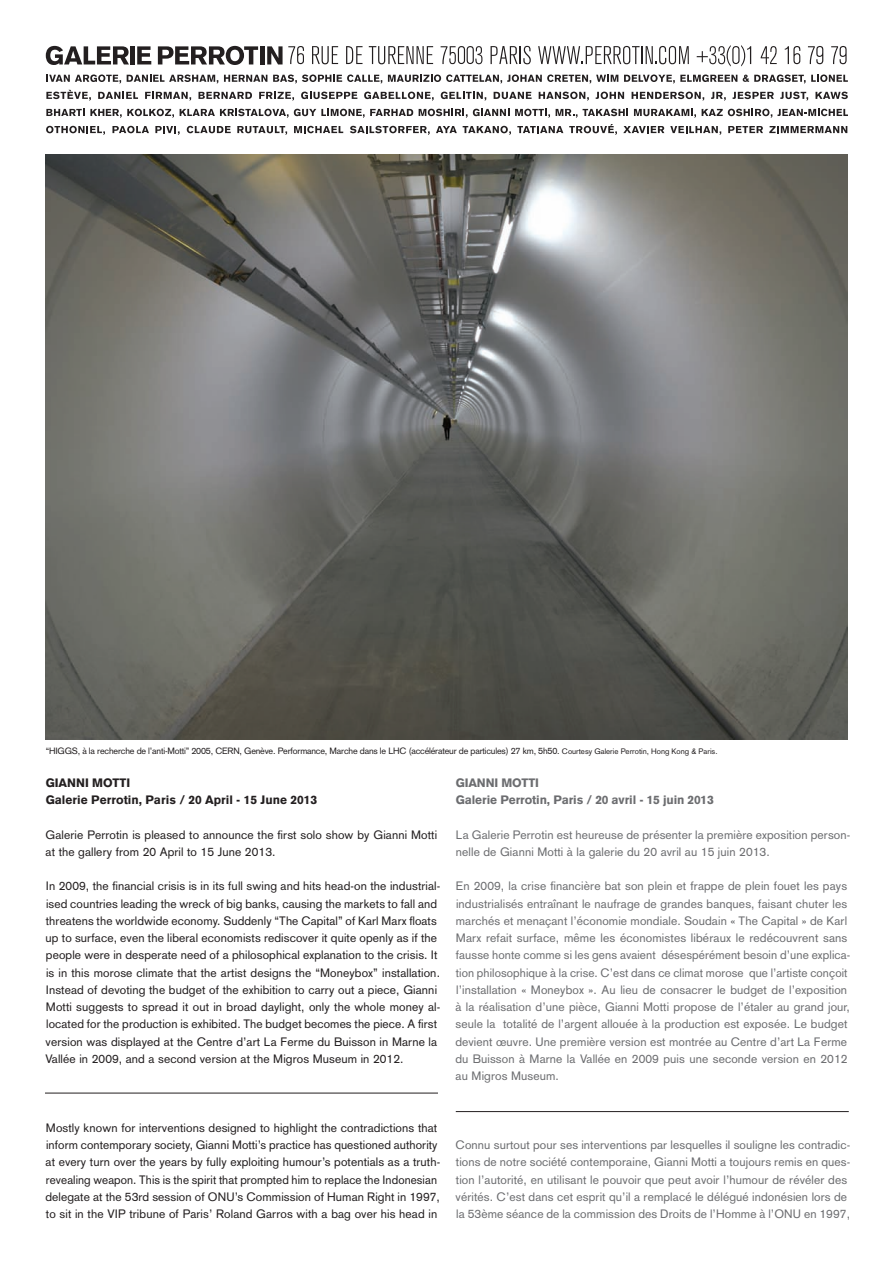
<style>
.page{position:relative;width:893px;height:1263px;background:#fff}
.page>*{position:absolute;margin:0;border:0;box-sizing:border-box;transform-origin:0 0}
.Paragraph_Style_1{font:12px/17.2px "Akzidenz Grotesk";letter-spacing:.01em;color:#231f20}
.Paragraph_Style_1-2{font:12px/17.2px "Akzidenz Grotesk";letter-spacing:.01em;color:#6c6d70}
.Paragraph_Style_1-3{font:900 12px "Akzidenz Grotesk";color:#231f20}
.Paragraph_Style_1-4{font:900 12px "Akzidenz Grotesk";letter-spacing:-.01em;color:#6c6d70}
.t1{font:9px "Akzidenz Grotesk";letter-spacing:-.02em;color:#231f20}
.s1{font-size:7.8px}
</style>
<div class="page">
<svg style="left:312px;top:46px;width:26px;height:18px"></svg>
<svg style="left:346px;top:46px;width:17px;height:18px"></svg>
<svg style="left:369px;top:46px;width:64px;height:18px"></svg>
<svg style="left:441px;top:46px;width:41px;height:18px"></svg>
<svg style="left:491px;top:46px;width:40px;height:18px"></svg>
<svg style="left:538px;top:46px;width:151px;height:18px"></svg>
<svg style="left:697px;top:45px;width:54px;height:22px"></svg>
<svg style="left:761px;top:46px;width:16px;height:18px"></svg>
<svg style="left:785px;top:46px;width:15px;height:18px"></svg>
<svg style="left:808px;top:46px;width:15px;height:18px"></svg>
<svg style="left:831px;top:46px;width:16px;height:18px"></svg>
<svg style="left:46px;top:46px;width:83px;height:19px"></svg>
<div style="left:130px;top:46px;width:5px;height:18px;background:#231f20"></div>
<svg style="left:137px;top:46px;width:14px;height:18px"></svg>
<svg style="left:158px;top:46px;width:100px;height:19px"></svg>
<div style="left:260px;top:46px;width:5px;height:18px;background:#231f20"></div>
<svg style="left:267px;top:46px;width:37px;height:18px"></svg>
<svg style="left:46px;top:74px;width:75px;height:10px"></svg>
<svg style="left:127px;top:75px;width:91px;height:9px"></svg>
<svg style="left:224px;top:75px;width:43px;height:7px"></svg>
<svg style="left:273px;top:74px;width:109px;height:10px"></svg>
<svg style="left:388px;top:74px;width:230px;height:10px"></svg>
<svg style="left:624px;top:74px;width:113px;height:10px"></svg>
<svg style="left:743px;top:74px;width:105px;height:10px"></svg>
<svg style="left:46px;top:90px;width:45px;height:11px"></svg>
<svg style="left:98px;top:92px;width:40px;height:7px"></svg>
<svg style="left:145px;top:92px;width:46px;height:9px"></svg>
<svg style="left:198px;top:92px;width:54px;height:7px"></svg>
<svg style="left:259px;top:92px;width:35px;height:9px"></svg>
<svg style="left:301px;top:92px;width:56px;height:7px"></svg>
<svg style="left:364px;top:92px;width:70px;height:9px"></svg>
<svg style="left:441px;top:92px;width:45px;height:9px"></svg>
<svg style="left:494px;top:92px;width:38px;height:7px"></svg>
<svg style="left:539px;top:92px;width:50px;height:9px"></svg>
<svg style="left:596px;top:92px;width:28px;height:7px"></svg>
<svg style="left:632px;top:92px;width:72px;height:9px"></svg>
<svg style="left:711px;top:92px;width:15px;height:9px"></svg>
<svg style="left:733px;top:92px;width:41px;height:7px"></svg>
<svg style="left:780px;top:92px;width:28px;height:9px"></svg>
<svg style="left:815px;top:92px;width:33px;height:7px"></svg>
<svg style="left:46px;top:109px;width:128px;height:9px"></svg>
<svg style="left:180px;top:109px;width:233px;height:9px"></svg>
<svg style="left:419px;top:109px;width:90px;height:9px"></svg>
<svg style="left:515px;top:109px;width:35px;height:9px"></svg>
<svg style="left:556px;top:109px;width:21px;height:9px"></svg>
<svg style="left:583px;top:109px;width:45px;height:7px"></svg>
<svg style="left:634px;top:109px;width:62px;height:9px"></svg>
<svg style="left:702px;top:109px;width:146px;height:9px"></svg>
<svg style="left:46px;top:126px;width:59px;height:9px"></svg>
<svg style="left:112px;top:126px;width:37px;height:7px"></svg>
<svg style="left:155px;top:126px;width:25px;height:9px"></svg>
<svg style="left:187px;top:126px;width:44px;height:7px"></svg>
<svg style="left:237px;top:126px;width:50px;height:9px"></svg>
<svg style="left:294px;top:126px;width:49px;height:7px"></svg>
<svg style="left:350px;top:126px;width:80px;height:9px"></svg>
<svg style="left:436px;top:126px;width:21px;height:7px"></svg>
<svg style="left:463px;top:126px;width:48px;height:9px"></svg>
<svg style="left:517px;top:126px;width:46px;height:7px"></svg>
<svg style="left:569px;top:124px;width:48px;height:11px"></svg>
<svg style="left:623px;top:126px;width:41px;height:7px"></svg>
<svg style="left:670px;top:126px;width:51px;height:9px"></svg>
<svg style="left:728px;top:126px;width:35px;height:7px"></svg>
<svg style="left:769px;top:126px;width:78px;height:7px"></svg>
<img style="left:45px;top:155px;width:803px;height:584px">
<hr style="left:45px;top:1093px;width:393px;height:1px;background:#231f20">
<hr style="left:456px;top:1111px;width:393px;height:1px;background:#231f20">
<p class="t1" style="left:46px;top:745px;width:673px">“HIGGS, à la recherche de l’anti-Motti” 2005, CERN, Genève. Performance, Marche dans le LHC (accélérateur de particules) 27 km, 5h50. <span class="s1">Courtesy Galerie Perrotin, Hong Kong &amp; Paris.</span></p>
<p class="Paragraph_Style_1-3" style="left:46px;top:775px;width:86px">GIANNI MOTTI</p>
<p class="Paragraph_Style_1-3" style="left:46px;top:793px;width:273px">Galerie Perrotin, Paris / 20 April - 15 June 2013</p>
<p class="Paragraph_Style_1" style="left:46px;top:826px;width:393px">Galerie Perrotin is pleased to announce the first solo show by Gianni Motti at the gallery from 20 April to 15 June 2013.</p>
<p class="Paragraph_Style_1" style="left:45px;top:877px;width:396px">In 2009, the financial crisis is in its full swing and hits head-on the industrial&shy;ised countries leading the wreck of big banks, causing the markets to fall and threatens the worldwide economy. Suddenly “The Capital” of Karl Marx floats up to surface, even the liberal economists rediscover it quite openly as if the people were in desperate need of a philosophical explanation to the crisis. It is in this morose climate that the artist designs the “Moneybox” installation.<br>Instead of devoting the budget of the exhibition to carry out a piece, Gianni Motti suggests to spread it out in broad daylight, only the whole money al&shy;located for the production is exhibited. The budget becomes the piece. A first version was displayed at the Centre d’art La Ferme du Buisson in Marne la Vallée in 2009, and a second version at the Migros Museum in 2012.</p>
<p class="Paragraph_Style_1-4" style="left:456px;top:775px;width:85px">GIANNI MOTTI</p>
<p class="Paragraph_Style_1-4" style="left:456px;top:793px;width:260px">Galerie Perrotin, Paris / 20 avril - 15 juin 2013</p>
<p class="Paragraph_Style_1-2" style="left:456px;top:826px;width:396px">La Galerie Perrotin est heureuse de présenter la première exposition person&shy;nelle de Gianni Motti à la galerie du 20 avril au 15 juin 2013.</p>
<p class="Paragraph_Style_1-2" style="left:455px;top:877px;width:396px">En 2009, la crise financière bat son plein et frappe de plein fouet les pays industrialisés entraînant le naufrage de grandes banques, faisant chuter les marchés et menaçant l’économie mondiale. Soudain « The Capital » de Karl Marx refait surface, même les économistes libéraux le redécouvrent sans fausse honte comme si les gens avaient désespérément besoin d’une explica&shy;tion philosophique à la crise. C’est dans ce climat morose que l’artiste conçoit l’installation « Moneybox ». Au lieu de consacrer le budget de l’exposition à la réalisation d’une pièce, Gianni Motti propose de l’étaler au grand jour, seule la totalité de l’argent allouée à la production est exposée. Le budget devient œuvre. Une première version est montrée au Centre d’art La Ferme du Buisson à Marne la Vallée en 2009 puis une seconde version en 2012 au Migros Museum.</p>
<p class="Paragraph_Style_1" style="left:45px;top:1119px;width:396px">Mostly known for interventions designed to highlight the contradictions that inform contemporary society, Gianni Motti’s practice has questioned authority at every turn over the years by fully exploiting humour’s potentials as a truth&shy;revealing weapon. This is the spirit that prompted him to replace the Indonesian delegate at the 53rd session of ONU’s Commission of Human Right in 1997, to sit in the VIP tribune of Paris’ Roland Garros with a bag over his head in</p>
<p class="Paragraph_Style_1-2" style="left:456px;top:1136px;width:396px">Connu surtout pour ses interventions par lesquelles il souligne les contradic&shy;tions de notre société contemporaine, Gianni Motti a toujours remis en ques&shy;tion l’autorité, en utilisant le pouvoir que peut avoir l’humour de révéler des vérités. C’est dans cet esprit qu’il a remplacé le délégué indonésien lors de la 53ème séance de la commission des Droits de l’Homme à l’ONU en 1997,</p>
</div>
